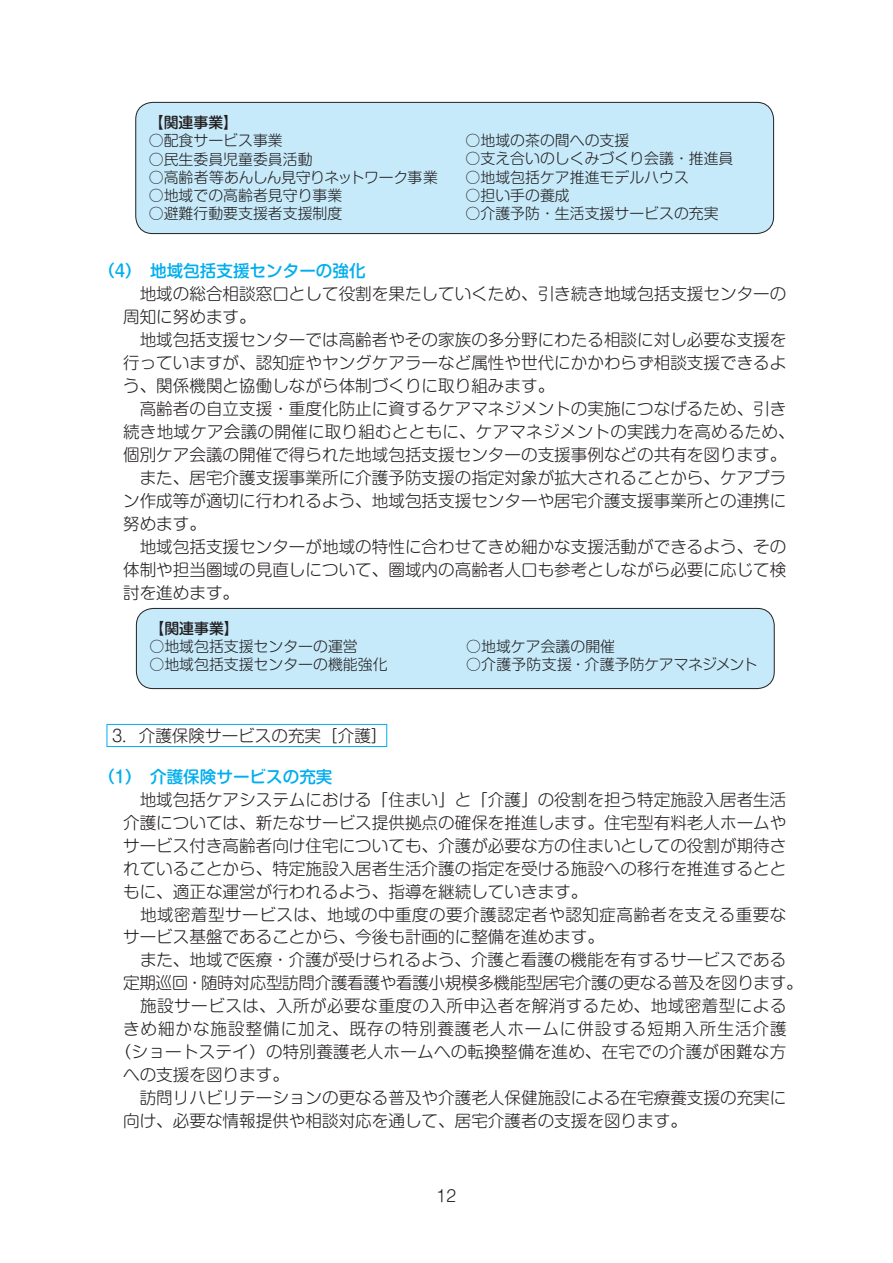
<style>
.page{position:relative;width:893px;height:1263px;background:#fff}
.page>*{position:absolute;margin:0;border:0;box-sizing:border-box;transform-origin:0 0}
.t1{font:300 16.65px/23px "Shin M Go Pr 6 N";color:#231f20}
.t2{font:300 16.65px "Shin M Go Pr 6 N";letter-spacing:-.02em;color:#231f20}
.t3{font:300 16.65px "Shin M Go Pr 6 N";letter-spacing:.025em;color:#231f20}
.t4{font:300 16.65px "Shin M Go Pr 6 N";letter-spacing:.03em;color:#231f20}
.t5{font:300 16.65px "Shin M Go Pr 6 N";letter-spacing:.055em;color:#231f20}
.t6{font:500 16.65px "Shin M Go Pr 6 N";color:#00aeef}
.t7{font:300 15.9px "Shin M Go Pr 6 N";color:#231f20}
.t8{font:300 14.85px "Shin M Go Pr 6 N";color:#231f20}
.t9{font:300 14.85px "Shin M Go Pr 6 N";letter-spacing:-.025em;color:#231f20}
.t10{font:500 14.85px "Shin M Go Pr 6 N";color:#231f20}
</style>
<div class="page">
<div style="left:107px;top:724px;width:280px;height:23px;border:1px solid #00aeef"></div>
<div style="left:136px;top:102px;width:638px;height:132px;background:#c6eafa;border-radius:17px"></div>
<div style="left:135px;top:102px;width:639px;height:132px;border:1px solid #231f20;border-radius:17px"></div>
<div style="left:136px;top:608px;width:638px;height:81px;background:#c6eafa;border-radius:17px"></div>
<div style="left:136px;top:608px;width:638px;height:81px;border:1px solid #231f20;border-radius:17px"></div>
<p class="t10" style="left:149px;top:111px;width:91px">【関連事業】</p>
<p class="t8" style="left:149px;top:129px;width:135px">○配食サービス事業</p>
<p class="t8" style="left:149px;top:147px;width:165px">○民生委員児童委員活動</p>
<p class="t9" style="left:149px;top:165px;width:291px">○高齢者等あんしん見守りネットワーク事業</p>
<p class="t8" style="left:149px;top:183px;width:195px">○地域での高齢者見守り事業</p>
<p class="t8" style="left:149px;top:201px;width:195px">○避難行動要支援者支援制度</p>
<p class="t8" style="left:466px;top:129px;width:165px">○地域の茶の間への支援</p>
<p class="t8" style="left:466px;top:147px;width:269px">○支え合いのしくみづくり会議・推進員</p>
<p class="t8" style="left:466px;top:165px;width:225px">○地域包括ケア推進モデルハウス</p>
<p class="t8" style="left:466px;top:183px;width:106px">○担い手の養成</p>
<p class="t8" style="left:466px;top:201px;width:254px">○介護予防・生活支援サービスの充実</p>
<p class="t6" style="left:107px;top:258px;width:261px">（4）　地域包括支援センターの強化</p>
<p class="t1" style="left:123px;top:282px;width:673px">　地域の総合相談窓口として役割を果たしていくため、引き続き地域包括支援センターの周知に努めます。<br>　地域包括支援センターでは高齢者やその家族の多分野にわたる相談に対し必要な支援を行っていますが、認知症やヤングケアラーなど属性や世代にかかわらず相談支援できるよう、関係機関と協働しながら体制づくりに取り組みます。<br>　高齢者の自立支援・重度化防止に資するケアマネジメントの実施につなげるため、引き続き地域ケア会議の開催に取り組むとともに、ケアマネジメントの実践力を高めるため、個別ケア会議の開催で得られた地域包括支援センターの支援事例などの共有を図ります。　また、居宅介護支援事業所に介護予防支援の指定対象が拡大されることから、ケアプラン作成等が適切に行われるよう、地域包括支援センターや居宅介護支援事業所との連携に努めます。<br>　地域包括支援センターが地域の特性に合わせてきめ細かな支援活動ができるよう、その体制や担当圏域の見直しについて、圏域内の高齢者人口も参考としながら必要に応じて検討を進めます。</p>
<p class="t10" style="left:149px;top:616px;width:91px">【関連事業】</p>
<p class="t8" style="left:149px;top:635px;width:210px">○地域包括支援センターの運営</p>
<p class="t8" style="left:149px;top:653px;width:240px">○地域包括支援センターの機能強化</p>
<p class="t8" style="left:466px;top:635px;width:150px">○地域ケア会議の開催</p>
<p class="t8" style="left:466px;top:653px;width:293px">○介護予防支援・介護予防ケアマネジメント</p>
<p class="t1" style="left:112px;top:723px;width:277px">3．介護保険サービスの充実［介護］</p>
<p class="t6" style="left:107px;top:763px;width:228px">（ 1）　介護保険サービスの充実</p>
<p class="t1" style="left:123px;top:787px;width:665px">　地域包括ケアシステムにおける「住まい」と「介護」の役割を担う特定施設入居者生活</p>
<p class="t1" style="left:123px;top:810px;width:665px">介護については、新たなサービス提供拠点の確保を推進します。住宅型有料老人ホームや</p>
<p class="t1" style="left:123px;top:833px;width:665px">サービス付き高齢者向け住宅についても、介護が必要な方の住まいとしての役割が期待さ</p>
<p class="t1" style="left:123px;top:856px;width:665px">れていることから、特定施設入居者生活介護の指定を受ける施設への移行を推進するとと</p>
<p class="t1" style="left:123px;top:879px;width:466px">もに、適正な運営が行われるよう、指導を継続していきます。</p>
<p class="t3" style="left:123px;top:901px;width:665px">　地域密着型サービスは、地域の中重度の要介護認定者や認知症高齢者を支える重要な</p>
<p class="t1" style="left:123px;top:925px;width:482px">サービス基盤であることから、今後も計画的に整備を進めます。</p>
<p class="t1" style="left:123px;top:948px;width:665px">　また、地域で医療・介護が受けられるよう、介護と看護の機能を有するサービスである</p>
<p class="t2" style="left:123px;top:970px;width:681px">定期巡回・随時対応型訪問介護看護や看護小規模多機能型居宅介護の更なる普及を図ります。</p>
<p class="t4" style="left:123px;top:993px;width:665px">　施設サービスは、入所が必要な重度の入所申込者を解消するため、地域密着型による</p>
<p class="t5" style="left:123px;top:1016px;width:665px">きめ細かな施設整備に加え、既存の特別養護老人ホームに併設する短期入所生活介護</p>
<p class="t1" style="left:115px;top:1039px;width:673px">（ショートステイ）の特別養護老人ホームへの転換整備を進め、在宅での介護が困難な方</p>
<p class="t1" style="left:123px;top:1062px;width:167px">への支援を図ります。</p>
<p class="t1" style="left:123px;top:1085px;width:665px">　訪問リハビリテーションの更なる普及や介護老人保健施設による在宅療養支援の充実に</p>
<p class="t1" style="left:123px;top:1108px;width:565px">向け、必要な情報提供や相談対応を通して、居宅介護者の支援を図ります。</p>
<p class="t7" style="left:437px;top:1183px;width:21px">12</p>
</div>
